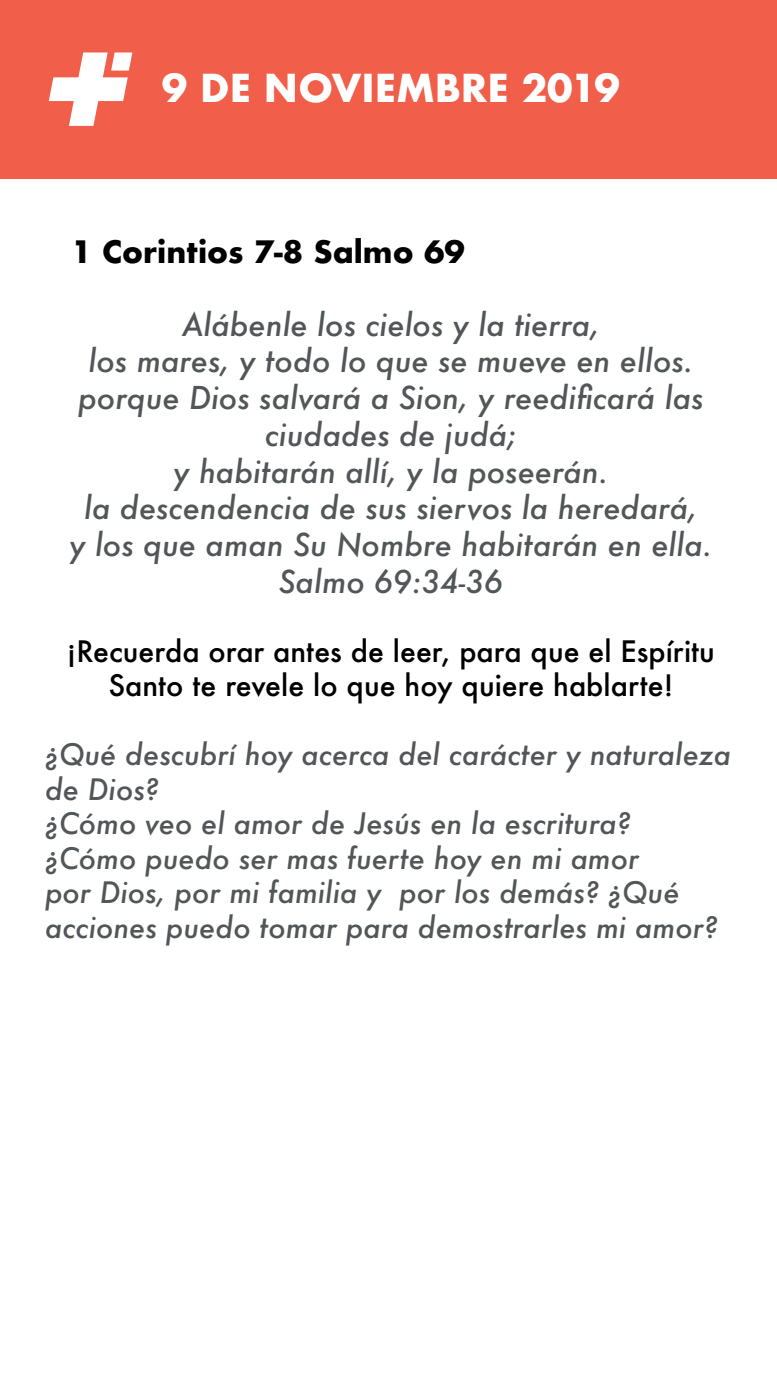
<style>
.page{position:relative;width:777px;height:1380px;background:#fff}
.page>*{position:absolute;margin:0;border:0;box-sizing:border-box;transform-origin:0 0}
.t1{font:700 37.5px "Futura";color:#fff}
.t2{font:italic 500 30.62px/36.8px "Futura";color:#525658;text-align:center}
.t3{font:700 30px "Futura";color:#000}
.t4{font:italic 500 28.75px/34.5px "Futura";color:#525658}
.t5{font:500 28.75px/34.5px "Futura";color:#000;text-align:center}
</style>
<div class="page">
<div style="left:0;top:0;width:776px;height:178px;background:#f15e4a"></div>
<svg style="left:49px;top:52px;width:83px;height:74px"></svg>
<p class="t1" style="left:162px;top:61px;width:459px">9 DE NOVIEMBRE 2019</p>
<p class="t3" style="left:72px;top:230px;width:394px">1 Corintios 7-8 Salmo 69</p>
<p class="t2" style="left:182px;top:306px;width:419px">Alábenle los cielos y la tierra,</p>
<p class="t2" style="left:88px;top:342px;width:606px">los mares, y todo lo que se mueve en ellos.</p>
<p class="t2" style="left:78px;top:379px;width:626px">porque Dios salvará a Sion, y reedificará las ciudades de judá;</p>
<p class="t2" style="left:173px;top:453px;width:436px">y habitarán allí, y la poseerán.</p>
<p class="t2" style="left:84px;top:489px;width:614px">la descendencia de sus siervos la heredará,</p>
<p class="t2" style="left:69px;top:526px;width:644px">y los que aman Su Nombre habitarán en ella.</p>
<p class="t2" style="left:278px;top:563px;width:226px">Salmo 69:34-36</p>
<p class="t5" style="left:67px;top:634px;width:649px">¡Recuerda orar antes de leer, para que el Espíritu<br>Santo te revele lo que hoy quiere hablarte!</p>
<p class="t4" style="left:45px;top:737px;width:687px">¿Qué descubrí hoy acerca del carácter y naturaleza de Dios?</p>
<p class="t4" style="left:45px;top:806px;width:587px">¿Cómo veo el amor de Jesús en la escritura?</p>
<p class="t4" style="left:45px;top:841px;width:674px">¿Cómo puedo ser mas fuerte hoy en mi amor<br>por Dios, por mi familia y por los demás? ¿Qué acciones puedo tomar para demostrarles mi amor?</p>
</div>
